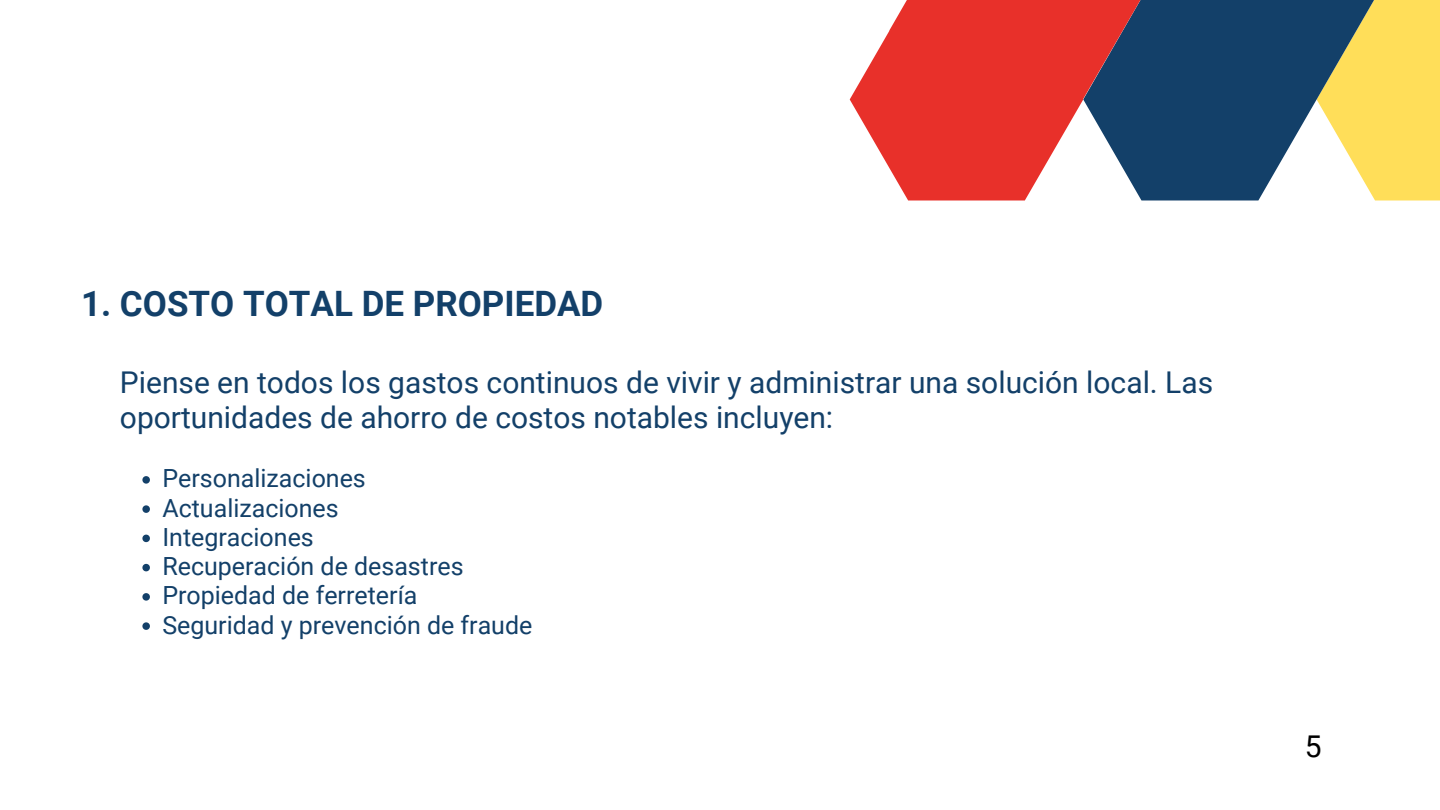
<style>
.page{position:relative;width:1440px;height:810px;background:#fff}
.page>*{position:absolute;margin:0;border:0;box-sizing:border-box;transform-origin:0 0}
.t1{font:700 35px "Roboto";color:#134069}
.t2{font:30px/35.2px "Roboto";color:#134069}
.t3{font:30px "Roboto";color:#000}
.t4{font:25px/29.2px "Roboto";color:#134069}
</style>
<div class="page">
<svg style="left:1433px;top:0;width:7px;height:200px"></svg>
<svg style="left:1200px;top:0;width:233px;height:200px"></svg>
<svg style="left:850px;top:0;width:350px;height:200px;fill:#e8302a"></svg>
<svg style="left:142px;top:476px;width:8px;height:8px"></svg>
<svg style="left:142px;top:505px;width:8px;height:8px"></svg>
<svg style="left:142px;top:535px;width:8px;height:7px"></svg>
<svg style="left:142px;top:564px;width:8px;height:7px"></svg>
<svg style="left:142px;top:593px;width:8px;height:8px"></svg>
<svg style="left:142px;top:622px;width:8px;height:8px"></svg>
<h1 class="t1" style="left:81px;top:284px;width:524px">1. COSTO TOTAL DE PROPIEDAD</h1>
<p class="t2" style="left:120px;top:365px;width:1095px">Piense en todos los gastos continuos de vivir y administrar una solución local. Las oportunidades de ahorro de costos notables incluyen:</p>
<p class="t4" style="left:162px;top:464px;width:372px">Personalizaciones<br>Actualizaciones<br>Integraciones<br>Recuperación de desastres<br>Propiedad de ferretería<br>Seguridad y prevención de fraude</p>
<p class="t3" style="left:1305px;top:729px;width:18px">5</p>
</div>
